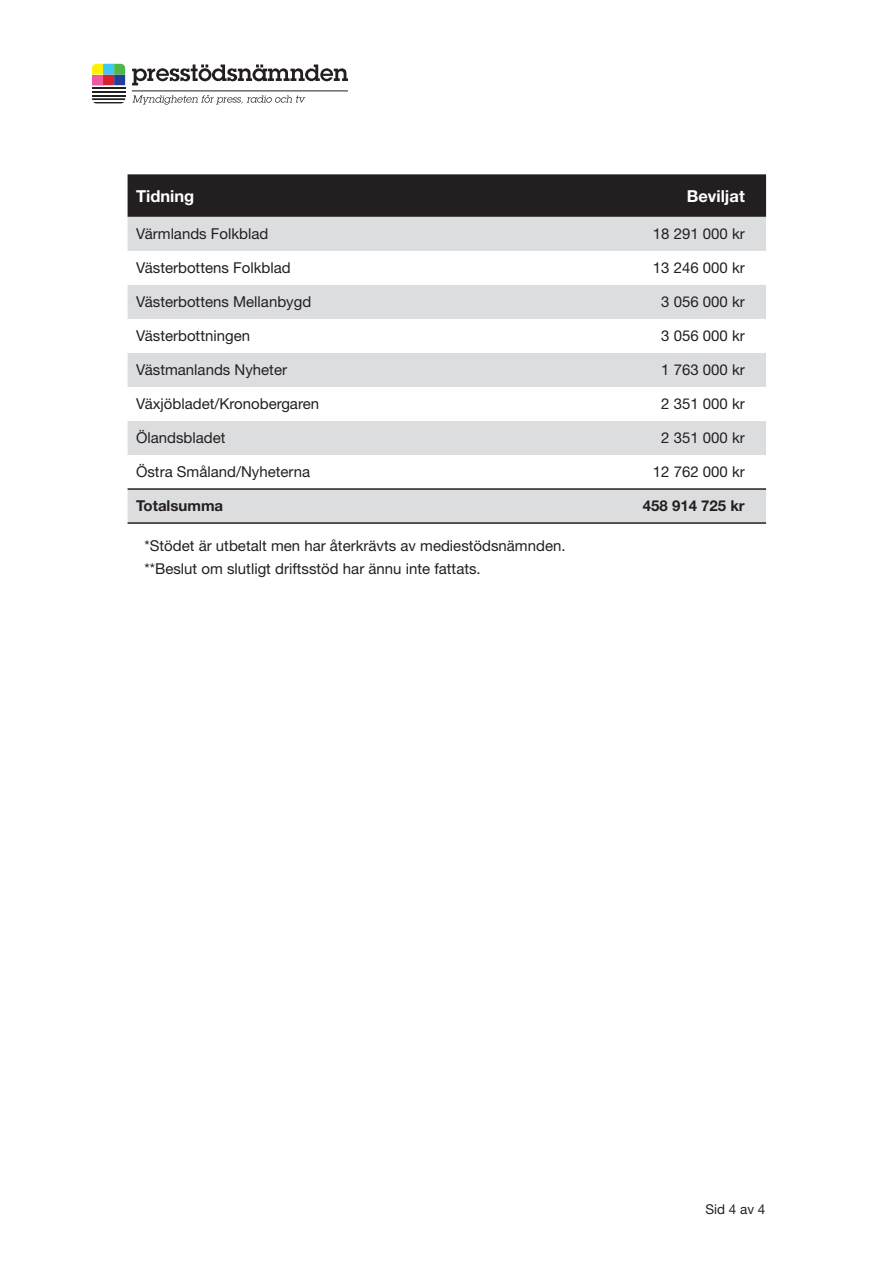
<style>
.page{position:relative;width:893px;height:1263px;background:#fff}
.page>*{position:absolute;margin:0;border:0;box-sizing:border-box;transform-origin:0 0}
.t1{font:700 16.5px "Helvetica Neue LT Std";color:#fff}
.t2{font:15px "Helvetica Neue LT Std";color:#231f20}
.t3{font:700 15px "Helvetica Neue LT Std";color:#231f20}
.t4{font:13.5px "Helvetica Neue LT Std";color:#231f20}
</style>
<div class="page">
<div style="left:128px;top:174px;width:638px;height:43px;background:#231f20"></div>
<svg style="left:128px;top:217px;width:638px;height:305px;fill:#dcdddf"></svg>
<hr style="left:128px;top:488px;width:439px;height:2px;background:#231f20">
<hr style="left:567px;top:488px;width:199px;height:2px;background:#231f20">
<hr style="left:128px;top:522px;width:439px;height:2px;background:#231f20">
<hr style="left:567px;top:522px;width:199px;height:2px;background:#231f20">
<svg style="left:92px;top:98px;width:33px;height:5px"></svg>
<svg style="left:92px;top:64px;width:33px;height:22px"></svg>
<hr style="left:92px;top:91px;width:33px;height:2px;background:#231f20">
<hr style="left:92px;top:95px;width:33px;height:1px;background:#231f20">
<hr style="left:92px;top:87px;width:33px;height:2px;background:#231f20">
<svg style="left:132px;top:64px;width:216px;height:21px"></svg>
<svg style="left:132px;top:95px;width:173px;height:10px"></svg>
<hr style="left:132px;top:91px;width:216px;height:1px;background:#231f20">
<p class="t1" style="left:136px;top:185px;width:60px">Tidning</p>
<p class="t1" style="left:687px;top:185px;width:60px">Beviljat</p>
<p class="t2" style="left:136px;top:225px;width:134px">Värmlands Folkblad</p>
<p class="t2" style="left:653px;top:225px;width:94px">18 291 000 kr</p>
<p class="t2" style="left:136px;top:259px;width:156px">Västerbottens Folkblad</p>
<p class="t2" style="left:653px;top:259px;width:94px">13 246 000 kr</p>
<p class="t2" style="left:136px;top:293px;width:177px">Västerbottens Mellanbygd</p>
<p class="t2" style="left:661px;top:293px;width:85px">3 056 000 kr</p>
<p class="t2" style="left:136px;top:327px;width:116px">Västerbottningen</p>
<p class="t2" style="left:661px;top:327px;width:85px">3 056 000 kr</p>
<p class="t2" style="left:136px;top:361px;width:153px">Västmanlands Nyheter</p>
<p class="t2" style="left:661px;top:361px;width:85px">1 763 000 kr</p>
<p class="t2" style="left:136px;top:395px;width:185px">Växjöbladet/Kronobergaren</p>
<p class="t2" style="left:661px;top:395px;width:85px">2 351 000 kr</p>
<p class="t2" style="left:136px;top:429px;width:91px">Ölandsbladet</p>
<p class="t2" style="left:661px;top:429px;width:85px">2 351 000 kr</p>
<p class="t2" style="left:136px;top:463px;width:176px">Östra Småland/Nyheterna</p>
<p class="t2" style="left:653px;top:463px;width:94px">12 762 000 kr</p>
<p class="t3" style="left:136px;top:497px;width:89px">Totalsumma</p>
<p class="t3" style="left:643px;top:497px;width:104px">458 914 725 kr</p>
<p class="t2" style="left:145px;top:537px;width:422px">*Stödet är utbetalt men har återkrävts av mediestödsnämnden.</p>
<p class="t2" style="left:145px;top:559px;width:338px">**Beslut om slutligt driftsstöd har ännu inte fattats.</p>
<p class="t4" style="left:705px;top:1201px;width:62px">Sid 4 av 4</p>
</div>
